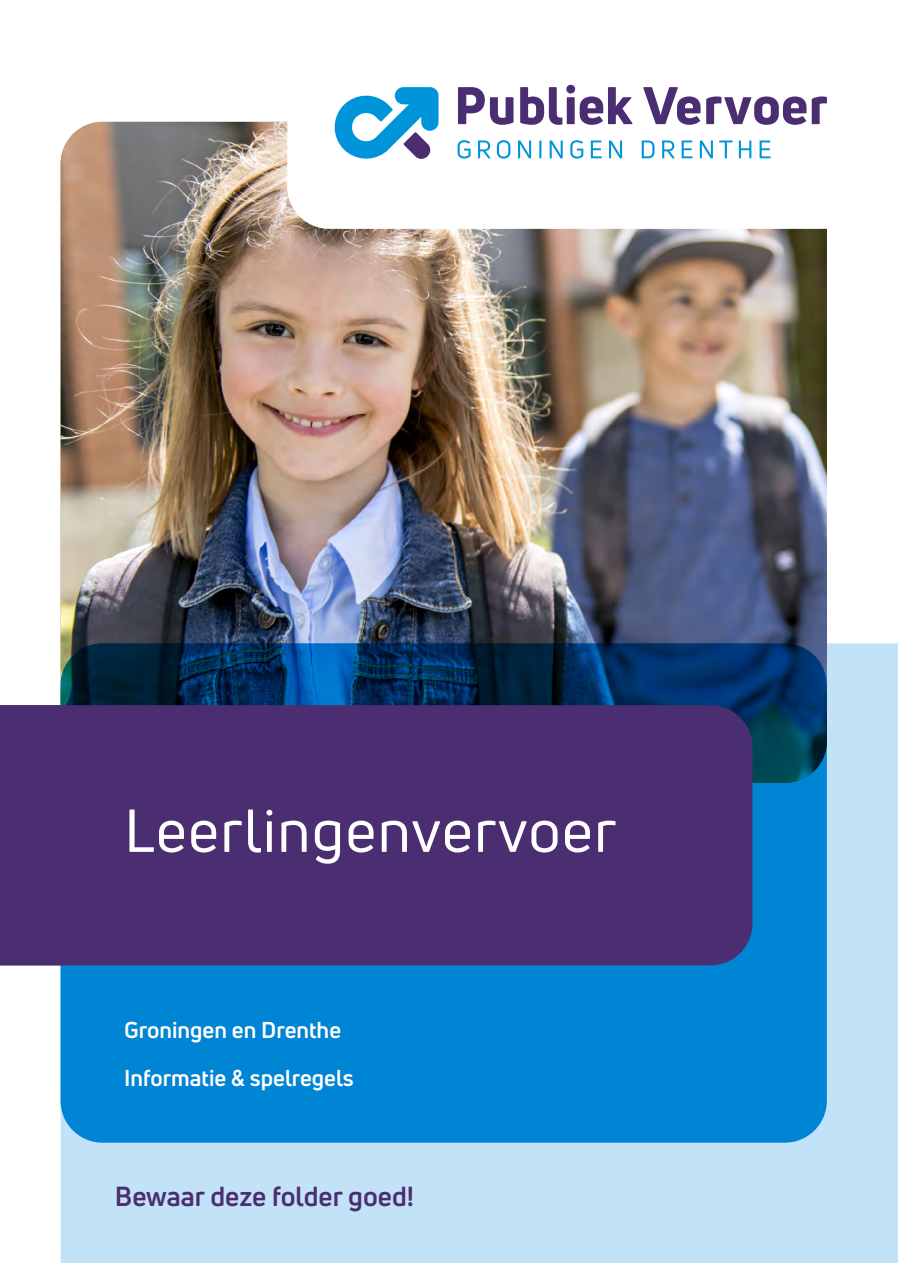
<style>
.page{position:relative;width:898px;height:1263px;background:#fff}
.page>*{position:absolute;margin:0;border:0;box-sizing:border-box;transform-origin:0 0}
.t1{font:59.25px "Uni Neue";letter-spacing:.025em;color:#fff}
.t2{font:700 27px "Uni Neue";color:#4a2e71}
.t3{font:700 22.5px/48px "Uni Neue";color:#fff}
</style>
<div class="page">
<div style="left:61px;top:643px;width:836px;height:620px;background:#c2e2f8"></div>
<img style="left:61px;top:122px;width:765px;height:557px">
<svg style="left:60px;top:643px;width:766px;height:500px;background:#006eb4"></svg>
<svg style="left:287px;top:84px;width:540px;height:145px"></svg>
<svg style="left:331px;top:87px;width:107px;height:75px"></svg>
<svg style="left:457px;top:140px;width:13px;height:19px"></svg>
<svg style="left:478px;top:140px;width:12px;height:18px"></svg>
<svg style="left:496px;top:140px;width:14px;height:19px"></svg>
<svg style="left:518px;top:140px;width:13px;height:18px"></svg>
<svg style="left:539px;top:140px;width:2px;height:18px"></svg>
<svg style="left:549px;top:140px;width:13px;height:18px"></svg>
<svg style="left:570px;top:140px;width:13px;height:19px"></svg>
<svg style="left:590px;top:140px;width:11px;height:18px"></svg>
<svg style="left:608px;top:140px;width:14px;height:18px"></svg>
<svg style="left:641px;top:140px;width:13px;height:18px"></svg>
<svg style="left:662px;top:140px;width:12px;height:18px"></svg>
<svg style="left:681px;top:140px;width:11px;height:18px"></svg>
<svg style="left:699px;top:140px;width:13px;height:18px"></svg>
<svg style="left:719px;top:140px;width:13px;height:18px"></svg>
<svg style="left:738px;top:140px;width:13px;height:18px"></svg>
<svg style="left:759px;top:140px;width:11px;height:18px"></svg>
<svg style="left:458px;top:87px;width:55px;height:38px"></svg>
<svg style="left:520px;top:85px;width:112px;height:40px"></svg>
<svg style="left:643px;top:87px;width:57px;height:38px"></svg>
<svg style="left:706px;top:96px;width:120px;height:29px"></svg>
<div style="left:0;top:705px;width:752px;height:260px;background:#4a2e71"></div>
<h1 class="t1" style="left:124px;top:794px;width:493px">Leerlingenvervoer</h1>
<p class="t3" style="left:124px;top:1006px;width:231px">Groningen en Drenthe<br>Informatie &amp; spelregels</p>
<p class="t2" style="left:115px;top:1179px;width:300px">Bewaar deze folder goed!</p>
</div>
